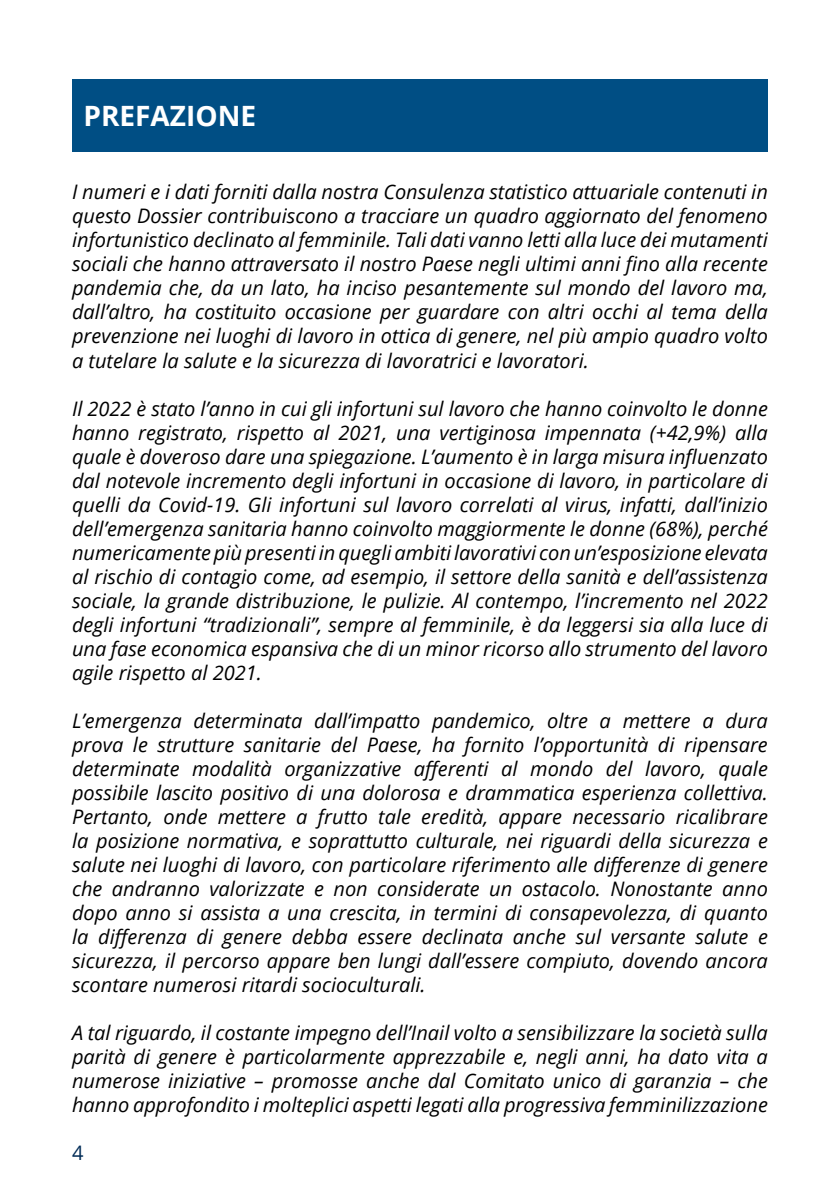
<style>
.page{position:relative;width:840px;height:1191px;background:#fff}
.page>*{position:absolute;margin:0;border:0;box-sizing:border-box;transform-origin:0 0}
.t1{font:700 28px "Open Sans";color:#fff}
.t2{font:italic 20px/24px "Open Sans";color:#000;text-align:justify}
.t3{font:20px "Open Sans";color:#002b56}
</style>
<div class="page">
<div style="left:72px;top:79px;width:695px;height:72px;background:#004e84"></div>
<h1 class="t1" style="left:83px;top:96px;width:174px">PREFAZIONE</h1>
<p class="t2" style="left:72px;top:180px;width:697px">I numeri e i dati forniti dalla nostra Consulenza statistico attuariale contenuti in questo Dossier contribuiscono a tracciare un quadro aggiornato del fenomeno infortunistico declinato al femminile. Tali dati vanno letti alla luce dei mutamenti sociali che hanno attraversato il nostro Paese negli ultimi anni fino alla recente pandemia che, da un lato, ha inciso pesantemente sul mondo del lavoro ma, dall’altro, ha costituito occasione per guardare con altri occhi al tema della prevenzione nei luoghi di lavoro in ottica di genere, nel più ampio quadro volto a tutelare la salute e la sicurezza di lavoratrici e lavoratori.</p>
<p class="t2" style="left:72px;top:396px;width:697px">Il 2022 è stato l’anno in cui gli infortuni sul lavoro che hanno coinvolto le donne hanno registrato, rispetto al 2021, una vertiginosa impennata (+42,9%) alla quale è doveroso dare una spiegazione. L’aumento è in larga misura influenzato dal notevole incremento degli infortuni in occasione di lavoro, in particolare di quelli da Covid-19. Gli infortuni sul lavoro correlati al virus, infatti, dall’inizio dell’emergenza sanitaria hanno coinvolto maggiormente le donne (68%), perché numericamente più presenti in quegli ambiti lavorativi con un’esposizione elevata al rischio di contagio come, ad esempio, il settore della sanità e dell’assistenza sociale, la grande distribuzione, le pulizie. Al contempo, l’incremento nel 2022 degli infortuni “tradizionali”, sempre al femminile, è da leggersi sia alla luce di una fase economica espansiva che di un minor ricorso allo strumento del lavoro agile rispetto al 2021.</p>
<p class="t2" style="left:72px;top:708px;width:697px">L’emergenza determinata dall’impatto pandemico, oltre a mettere a dura prova le strutture sanitarie del Paese, ha fornito l’opportunità di ripensare determinate modalità organizzative afferenti al mondo del lavoro, quale possibile lascito positivo di una dolorosa e drammatica esperienza collettiva.<br>Pertanto, onde mettere a frutto tale eredità, appare necessario ricalibrare la posizione normativa, e soprattutto culturale, nei riguardi della sicurezza e salute nei luoghi di lavoro, con particolare riferimento alle differenze di genere che andranno valorizzate e non considerate un ostacolo. Nonostante anno dopo anno si assista a una crescita, in termini di consapevolezza, di quanto la differenza di genere debba essere declinata anche sul versante salute e sicurezza, il percorso appare ben lungi dall’essere compiuto, dovendo ancora scontare numerosi ritardi socioculturali.</p>
<p class="t2" style="left:72px;top:1020px;width:697px">A tal riguardo, il costante impegno dell’Inail volto a sensibilizzare la società sulla parità di genere è particolarmente apprezzabile e, negli anni, ha dato vita a numerose iniziative – promosse anche dal Comitato unico di garanzia – che hanno approfondito i molteplici aspetti legati alla progressiva femminilizzazione</p>
<p class="t3" style="left:72px;top:1138px;width:13px">4</p>
</div>
